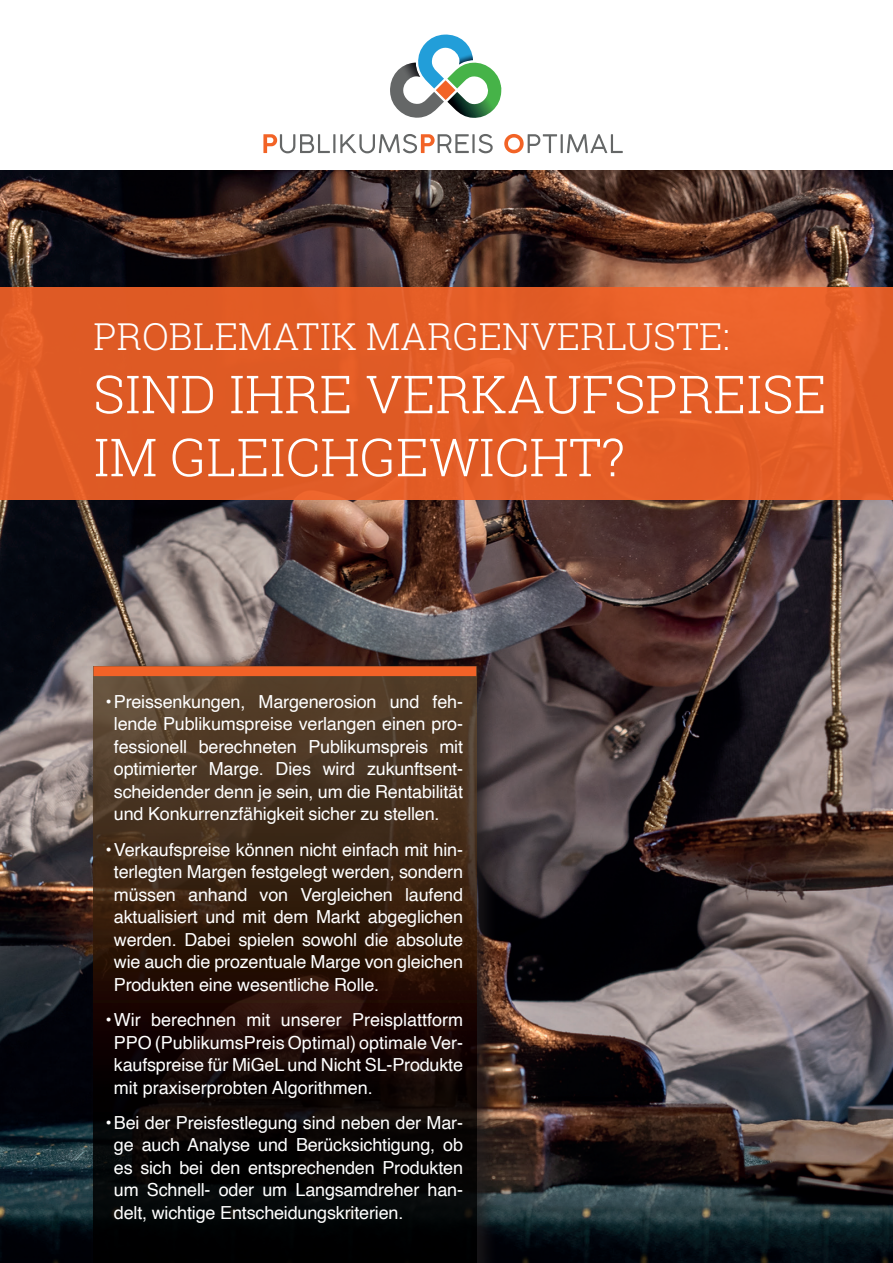
<style>
.page{position:relative;width:893px;height:1263px;background:#fff}
.page>*{position:absolute;margin:0;border:0;box-sizing:border-box;transform-origin:0 0}
.t1{font:300 52.5px/63px "Roboto Slab";color:#fff}
.t2{font:300 37.5px "Roboto Slab";color:#fff}
.t3{font:18px/22.5px "Helvetica";letter-spacing:-.01em;color:#fff;text-align:justify}
</style>
<div class="page">
<img style="left:0;top:170px;width:893px;height:1093px">
<div style="left:88px;top:652px;width:411px;height:611px;background:#231f20;opacity:.85"></div>
<svg style="left:94px;top:676px;width:382px;height:587px;background:#281910"></svg>
<div style="left:0;top:287px;width:893px;height:213px;background:#e25c25"></div>
<div style="left:94px;top:666px;width:382px;height:10px;background:#f26227"></div>
<svg style="left:263px;top:134px;width:206px;height:19px"></svg>
<hr style="left:472px;top:134px;width:3px;height:19px;background:#656767">
<svg style="left:479px;top:134px;width:14px;height:19px"></svg>
<svg style="left:504px;top:134px;width:119px;height:19px"></svg>
<svg style="left:390px;top:34px;width:111px;height:84px"></svg>
<h2 class="t2" style="left:94px;top:311px;width:638px">PROBLEMATIK MARGENVERLUSTE:</h2>
<h1 class="t1" style="left:94px;top:361px;width:735px">SIND IHRE VERKAUFSPREISE<br>IM GLEICHGEWICHT?</h1>
<p class="t3" style="left:114px;top:691px;width:351px;text-indent:-8px">•Preissenkungen, Margenerosion und feh&shy;lende Publikumspreise verlangen einen pro&shy;fessionell berechneten Publikumspreis mit optimierter Marge. Dies wird zukunftsent&shy;scheidender denn je sein, um die Rentabilität und Konkurrenzfähigkeit sicher zu stellen.</p>
<p class="t3" style="left:114px;top:839px;width:351px;text-indent:-8px">•Verkaufspreise können nicht einfach mit hin&shy;terlegten Margen festgelegt werden, sondern müssen anhand von Vergleichen laufend aktualisiert und mit dem Markt abgeglichen werden. Dabei spielen sowohl die absolute wie auch die prozentuale Marge von gleichen Produkten eine wesentliche Rolle.</p>
<p class="t3" style="left:114px;top:1009px;width:351px;text-indent:-8px">•Wir berechnen mit unserer Preisplattform PPO (PublikumsPreis Optimal) optimale Ver&shy;kaufspreise für MiGeL und Nicht SL-Produkte mit praxiserprobten Algorithmen.</p>
<p class="t3" style="left:114px;top:1112px;width:351px;text-indent:-8px">•Bei der Preisfestlegung sind neben der Mar&shy;ge auch Analyse und Berücksichtigung, ob es sich bei den entsprechenden Produkten um Schnell- oder um Langsamdreher han&shy;delt, wichtige Entscheidungskriterien.</p>
</div>
